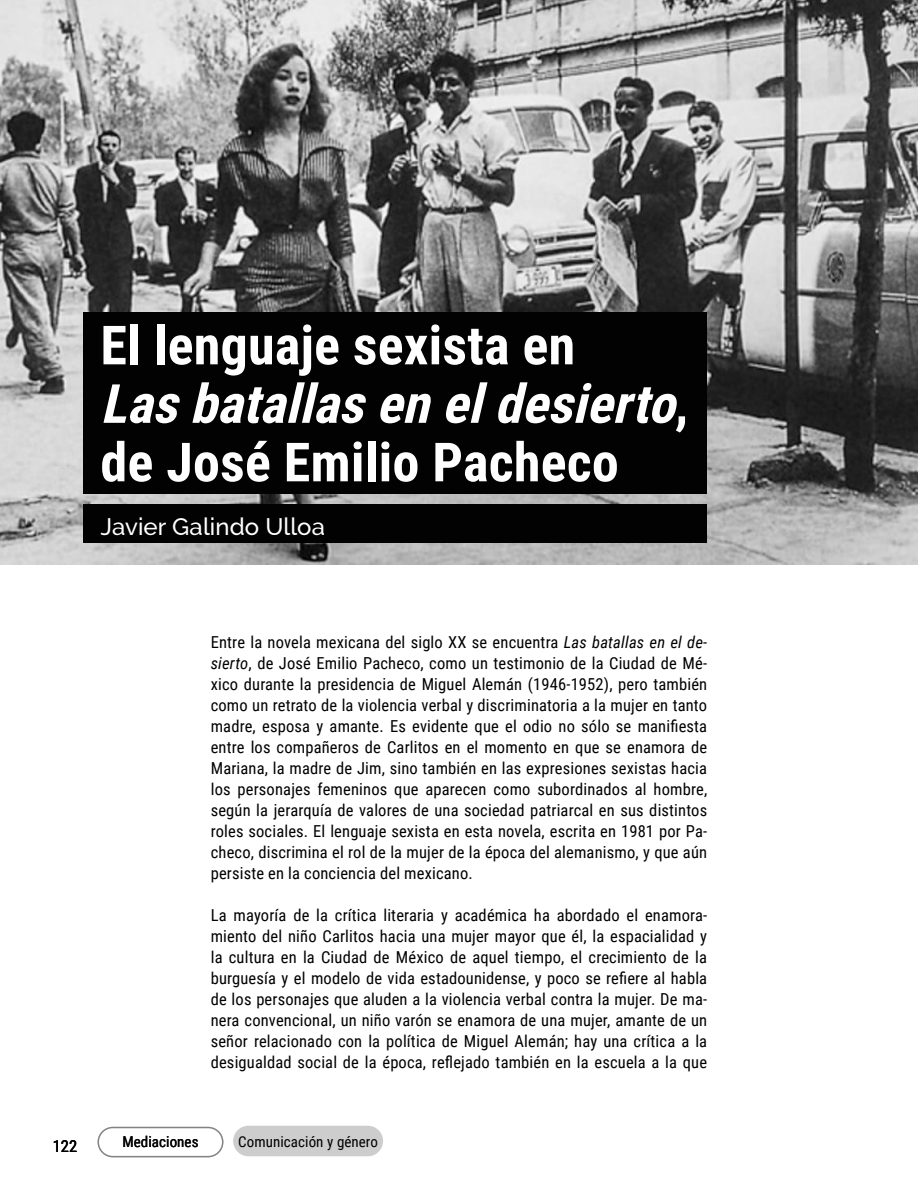
<style>
.page{position:relative;width:918px;height:1188px;background:#fff}
.page>*{position:absolute;margin:0;border:0;box-sizing:border-box;transform-origin:0 0}
.t1{font:700 54px/58.5px "Roboto Condensed";letter-spacing:.005em;color:#fff}
.t2{font:500 24px "Raleway";letter-spacing:.005em;color:#fff}
.t3{font:16.5px/21px "Roboto Condensed";letter-spacing:.01em;color:#000;text-align:justify}
.t4{font:15px "Roboto Condensed";letter-spacing:.005em;color:#000}
.s1{font-style:italic}
</style>
<div class="page">
<div style="left:234px;top:1126px;width:148px;height:30px;background:#cdcdcd;border-radius:15px"></div>
<div style="left:233px;top:1126px;width:150px;height:30px;border:2px solid #000;border-radius:15px"></div>
<img style="left:0;top:0;width:918px;height:564px">
<div style="left:83px;top:505px;width:624px;height:38px;background:#020203"></div>
<div style="left:83px;top:312px;width:624px;height:181px;background:#020203"></div>
<div style="left:98px;top:1127px;width:125px;height:30px;border:2px solid #000;border-radius:15px"></div>
<h1 class="t1" style="left:100px;top:314px;width:592px">El lenguaje sexista en<br><span class="s1">Lasbatallaseneldesierto</span>, de José Emilio Pacheco</h1>
<h2 class="t2" style="left:100px;top:513px;width:226px">Javier Galindo Ulloa</h2>
<p class="t3" style="left:211px;top:631px;width:498px">Entre la novela mexicana del siglo XX se encuentra <span class="s1">Las batallas en el de&shy;sierto</span>, de José Emilio Pacheco, como un testimonio de la Ciudad de Mé&shy;xico durante la presidencia de Miguel Alemán (1946-1952), pero también como un retrato de la violencia verbal y discriminatoria a la mujer en tanto madre, esposa y amante. Es evidente que el odio no sólo se manifiesta entre los compañeros de Carlitos en el momento en que se enamora de Mariana, la madre de Jim, sino también en las expresiones sexistas hacia los personajes femeninos que aparecen como subordinados al hombre, según la jerarquía de valores de una sociedad patriarcal en sus distintos roles sociales. El lenguaje sexista en esta novela, escrita en 1981 por Pa&shy;checo, discrimina el rol de la mujer de la época del alemanismo, y que aún persiste en la conciencia del mexicano.</p>
<p class="t3" style="left:211px;top:904px;width:498px">La mayoría de la crítica literaria y académica ha abordado el enamora&shy;miento del niño Carlitos hacia una mujer mayor que él, la espacialidad y la cultura en la Ciudad de México de aquel tiempo, el crecimiento de la burguesía y el modelo de vida estadounidense, y poco se refiere al habla de los personajes que aluden a la violencia verbal contra la mujer. De ma&shy;nera convencional, un niño varón se enamora de una mujer, amante de un señor relacionado con la política de Miguel Alemán; hay una crítica a la desigualdad social de la época, reflejado también en la escuela a la que</p>
<p class="t3" style="left:53px;top:1135px;width:26px">122</p>
<p class="t4" style="left:122px;top:1131px;width:78px">Mediaciones</p>
<p class="t4" style="left:238px;top:1131px;width:141px">Comunicación y género</p>
</div>
